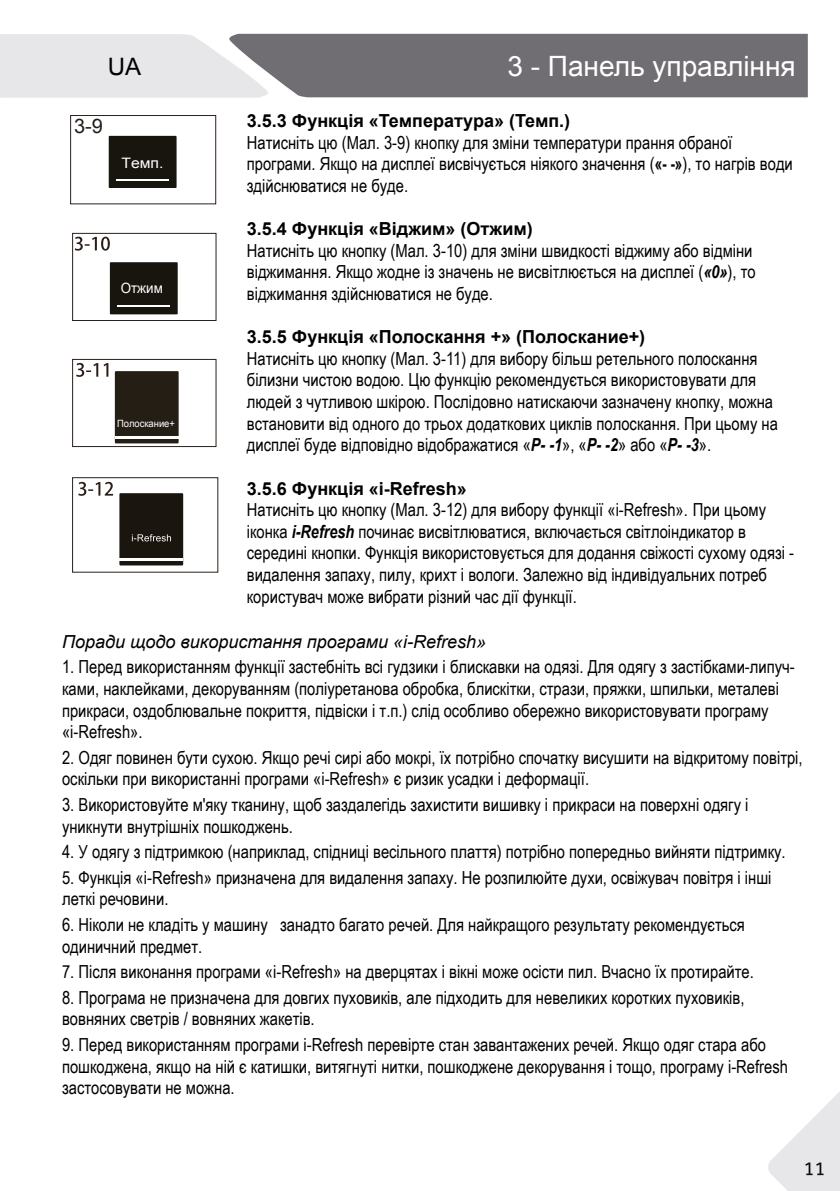
<style>
.page{position:relative;width:840px;height:1191px;background:#fff}
.page>*{position:absolute;margin:0;border:0;box-sizing:border-box;transform-origin:0 0}
.t1{font:28px "Arial";color:#fff}
.t2{font:24px "Arial";color:#010101}
.t3{font:20px "Arial";color:#1d1d1b}
.t4{font:18px/21.6px "Arial Narrow";color:#010101}
.t5{font:700 18px "Arial";color:#020202}
.t6{font:italic 18px "Arial";color:#010101}
.t7{font:14.4px "Arial";color:#fff;scale:1.09 1}
.t8{font:14.2px "Arial";color:#fff;scale:.94 1}
.t9{font:10px "Arial";color:#fff;scale:.94 1}
.s1{font-family:"Arial";font-weight:700}
.s2{font-family:"Arial";font-weight:700;font-style:italic}
</style>
<div class="page">
<svg style="left:0;top:34px;width:807px;height:64px;background:#c5c4c7"></svg>
<div style="left:349px;top:35px;width:448px;height:61px;background:#706e73"></div>
<svg style="left:768px;top:1092px;width:71px;height:99px"></svg>
<div style="left:70px;top:115px;width:146px;height:89px;border:1px solid #2b2019"></div>
<div style="left:72px;top:233px;width:144px;height:88px;border:1px solid #2b2019"></div>
<div style="left:72px;top:477px;width:146px;height:95px;border:1px solid #2b2019"></div>
<div style="left:109px;top:136px;width:67px;height:52px;background:#18150e"></div>
<hr style="left:117px;top:179px;width:51px;height:2px;background:#fff">
<div style="left:110px;top:262px;width:68px;height:52px;background:#18150e"></div>
<hr style="left:118px;top:305px;width:52px;height:2px;background:#fff">
<div style="left:72px;top:359px;width:144px;height:88px;border:1px solid #2b2019"></div>
<svg style="left:119px;top:493px;width:64px;height:72px;background:#29251f"></svg>
<svg style="left:78px;top:482px;width:35px;height:14px"></svg>
<svg style="left:76px;top:363px;width:32px;height:14px"></svg>
<svg style="left:75px;top:237px;width:35px;height:14px"></svg>
<div style="left:115px;top:371px;width:63px;height:72px;background:#241e15"></div>
<hr style="left:115px;top:436px;width:63px;height:2px;background:#fff">
<h2 class="t2" style="left:108px;top:50px;width:35px">UA</h2>
<h1 class="t1" style="left:507px;top:47px;width:290px">3 - Панель управління</h1>
<p class="t5" style="left:247px;top:108px;width:325px">3.5.3 Функція «Температура» (Темп.)</p>
<p class="t4" style="left:247px;top:131px;width:547px">Натисніть цю (Мал. 3-9) кнопку для зміни температури прання обраної програми. Якщо на дисплеї висвічується ніякого значення (<span class="s1">«- -»</span>), то нагрів води здійснюватися не буде.</p>
<p class="t5" style="left:247px;top:216px;width:287px">3.5.4 Функція «Віджим» (Отжим)</p>
<p class="t4" style="left:247px;top:239px;width:510px">Натисніть цю кнопку (Мал. 3-10) для зміни швидкості віджиму або відміни віджимання. Якщо жодне із значень не висвітлюється на дисплеї (<span class="s2">«0»</span>), то віджимання здійснюватися не буде.</p>
<p class="t5" style="left:247px;top:324px;width:400px">3.5.5 Функція «Полоскання +» (Полоскание+)</p>
<p class="t4" style="left:247px;top:347px;width:532px">Натисніть цю кнопку (Мал. 3-11) для вибору більш ретельного полоскання білизни чистою водою. Цю функцію рекомендується використовувати для людей з чутливою шкірою. Послідовно натискаючи зазначену кнопку, можна встановити від одного до трьох додаткових циклів полоскання. При цьому на дисплеї буде відповідно відображатися «<span class="s2">P- -1</span>», «<span class="s2">P- -2</span>» або «<span class="s2">P- -3</span>».</p>
<p class="t5" style="left:247px;top:475px;width:221px">3.5.6 Функція «i-Refresh»</p>
<p class="t4" style="left:247px;top:498px;width:548px">Натисніть цю кнопку (Мал. 3-12) для вибору функції «i-Refresh». При цьому іконка <span class="s2">i-Refresh</span> починає висвітлюватися, включається світлоіндикатор в середині кнопки. Функція використовується для додання свіжості сухому одязі - видалення запаху, пилу, крихт і вологи. Залежно від індивідуальних потреб користувач може вибрати різний час дії функції.</p>
<p class="t6" style="left:62px;top:629px;width:425px">Поради щодо використання програми «i-Refresh»</p>
<p class="t4" style="left:62px;top:655px;width:733px">1. Перед використанням функції застебніть всі гудзики і блискавки на одязі. Для одягу з застібками-липуч&shy;ками, наклейками, декоруванням (поліуретанова обробка, блискітки, стрази, пряжки, шпильки, металеві прикраси, оздоблювальне покриття, підвіски і т.п.) слід особливо обережно використовувати програму «i-Refresh».</p>
<p class="t4" style="left:62px;top:746px;width:741px">2. Одяг повинен бути сухою. Якщо речі сирі або мокрі, їх потрібно спочатку висушити на відкритому повітрі, оскільки при використанні програми «i-Refresh» є ризик усадки і деформації.</p>
<p class="t4" style="left:62px;top:793px;width:687px">3. Використовуйте м'яку тканину, щоб заздалегідь захистити вишивку і прикраси на поверхні одягу і уникнути внутрішніх пошкоджень.</p>
<p class="t4" style="left:62px;top:840px;width:724px">4. У одягу з підтримкою (наприклад, спідниці весільного плаття) потрібно попередньо вийняти підтримку.</p>
<p class="t4" style="left:62px;top:866px;width:710px">5. Функція «i-Refresh» призначена для видалення запаху. Не розпилюйте духи, освіжувач повітря і інші леткі речовини.</p>
<p class="t4" style="left:62px;top:913px;width:684px">6. Ніколи не кладіть у машину занадто багато речей. Для найкращого результату рекомендується одиничний предмет.</p>
<p class="t4" style="left:62px;top:960px;width:693px">7. Після виконання програми «i-Refresh» на дверцятах і вікні може осісти пил. Вчасно їх протирайте.</p>
<p class="t4" style="left:62px;top:986px;width:683px">8. Програма не призначена для довгих пуховиків, але підходить для невеликих коротких пуховиків, вовняних светрів / вовняних жакетів.</p>
<p class="t4" style="left:62px;top:1033px;width:727px">9. Перед використанням програми i-Refresh перевірте стан завантажених речей. Якщо одяг стара або пошкоджена, якщо на ній є катишки, витягнуті нитки, пошкоджене декорування і тощо, програму i-Refresh застосовувати не можна.</p>
<p class="t3" style="left:74px;top:112px;width:30px">3-9</p>
<p class="t7" style="left:121px;top:153px;width:40px">Темп.</p>
<p class="t8" style="left:121px;top:279px;width:46px">Отжим</p>
<p class="t9" style="left:117px;top:416px;width:63px">Полоскание+</p>
</div>
